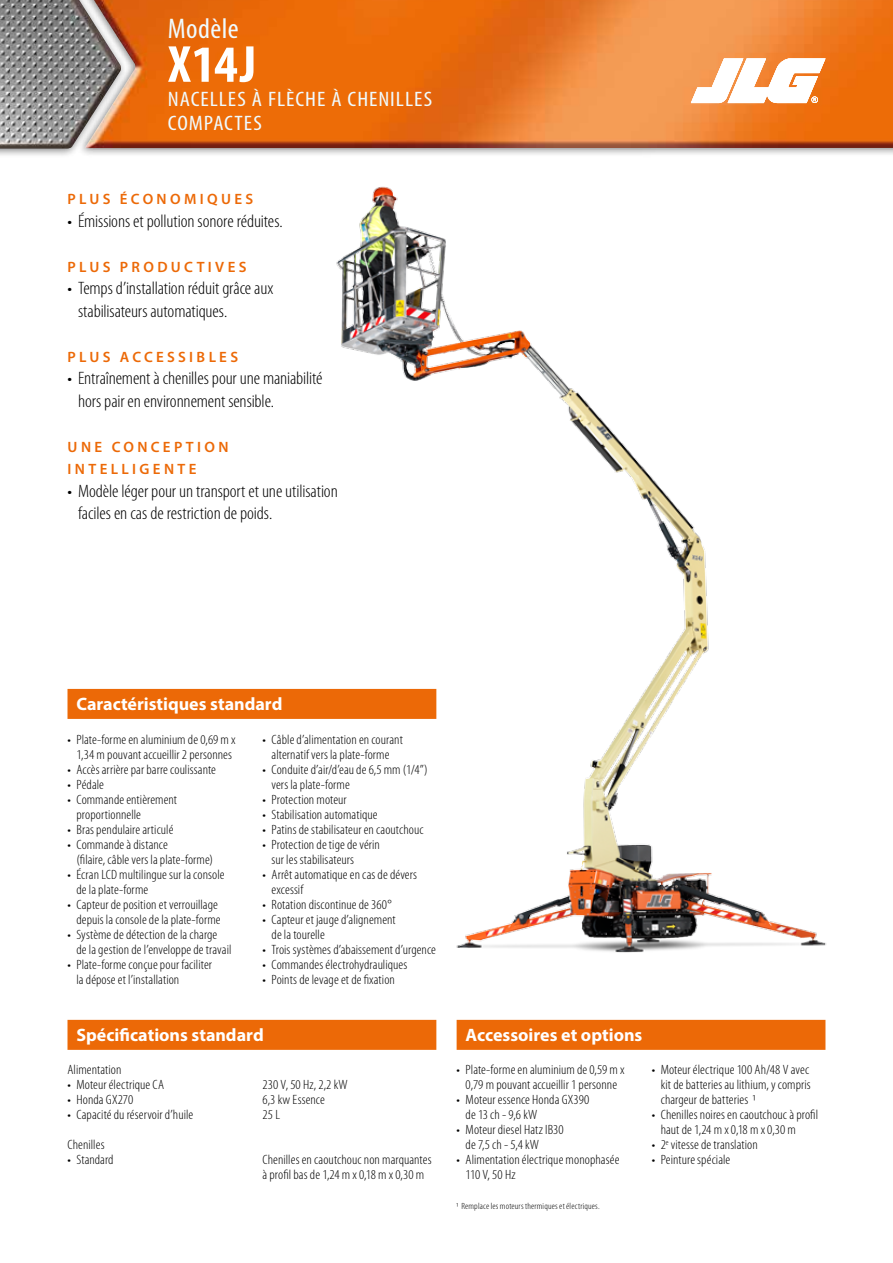
<style>
.page{position:relative;width:893px;height:1263px;background:#fff}
.page>*{position:absolute;margin:0;border:0;box-sizing:border-box;transform-origin:0 0}
.t1{font:700 condensed 52.5px "Myriad Pro";color:#fff;scale:1.05 1}
.t2{font:condensed 28.5px "Myriad Pro";letter-spacing:.015em;color:#f0fbff;scale:1.05 1}
.t3{font:condensed 21px/24px "Myriad Pro";letter-spacing:.04em;color:#f0fbff;scale:1.12 1}
.t4{font:300 condensed 18px/22.5px "Myriad Pro";letter-spacing:-.005em;color:#000;scale:1.07 1}
.t5{font:700 18px "Myriad Pro";color:#fff}
.t6{font:600 15px/22.5px "Myriad Pro";letter-spacing:.225em;color:#ec6907}
.t7{font:300 condensed 13.5px/15px "Myriad Pro";letter-spacing:.005em;color:#000;scale:1.07 1}
.t8{font:300 condensed 9px "Myriad Pro";letter-spacing:.02em;color:#000;scale:1.07 1}
</style>
<div class="page">
<img style="left:128px;top:0;width:765px;height:148px">
<div style="left:0;top:0;width:128px;height:158px;background:#000;opacity:.5"></div>
<img style="left:0;top:0;width:121px;height:149px">
<img style="left:246px;top:38px;width:642px;height:915px">
<div style="left:457px;top:1020px;width:368px;height:30px;background:#ec6907"></div>
<div style="left:68px;top:1020px;width:368px;height:30px;background:#ec6907"></div>
<div style="left:68px;top:689px;width:368px;height:30px;background:#ec6907"></div>
<h2 class="t2" style="left:168px;top:12px;width:69px">Modèle</h2>
<h1 class="t1" style="left:168px;top:31px;width:85px">X14J</h1>
<h3 class="t3" style="left:168px;top:87px;width:237px">NACELLES À FLÈCHE À CHENILLES<br>COMPACTES</h3>
<p class="t6" style="left:68px;top:187px;width:187px">PLUS ÉCONOMIQUES</p>
<h3 class="t4" style="left:68px;top:209px;width:203px">• Émissions et pollution sonore réduites.</h3>
<p class="t6" style="left:68px;top:255px;width:180px">PLUS PRODUCTIVES</p>
<h3 class="t4" style="left:78px;top:277px;width:184px;text-indent:-10px">• Temps d’installation réduit grâce aux stabilisateurs automatiques.</h3>
<p class="t6" style="left:68px;top:345px;width:172px">PLUS ACCESSIBLES</p>
<h3 class="t4" style="left:78px;top:367px;width:230px;text-indent:-10px">• Entraînement à chenilles pour une maniabilité hors pair en environnement sensible.</h3>
<p class="t6" style="left:68px;top:435px;width:162px">UNE CONCEPTION<br>INTELLIGENTE</p>
<h3 class="t4" style="left:78px;top:479px;width:244px;text-indent:-10px">• Modèle léger pour un transport et une utilisation faciles en cas de restriction de poids.</h3>
<h3 class="t5" style="left:76px;top:692px;width:207px">Caractéristiques standard</h3>
<p class="t7" style="left:68px;top:732px;width:159px;text-align:center">• Plate-forme en aluminium de 0,69 m x<br>1,34 m pouvant accueillir 2 personnes</p>
<p class="t7" style="left:68px;top:762px;width:140px">• Accès arrière par barre coulissante</p>
<p class="t7" style="left:68px;top:777px;width:36px">• Pédale</p>
<p class="t7" style="left:76px;top:792px;width:95px;text-indent:-9px">• Commande entièrement proportionnelle</p>
<p class="t7" style="left:68px;top:822px;width:101px">• Bras pendulaire articulé</p>
<p class="t7" style="left:77px;top:837px;width:129px;text-indent:-9px">• Commande à distance<br>(filaire, câble vers la plate-forme)</p>
<p class="t7" style="left:77px;top:867px;width:140px;text-indent:-9px">• Écran LCD multilingue sur la console de la plate-forme</p>
<p class="t7" style="left:68px;top:897px;width:145px;text-align:right">• Capteur de position et verrouillage depuis la console de la plate-forme</p>
<p class="t7" style="left:77px;top:927px;width:146px;text-indent:-9px">• Système de détection de la charge<br>de la gestion de l’enveloppe de travail</p>
<p class="t7" style="left:77px;top:957px;width:128px;text-indent:-9px">• Plate-forme conçue pour faciliter la dépose et l’installation</p>
<p class="t7" style="left:263px;top:732px;width:133px;text-align:center">• Câble d’alimentation en courant alternatif vers la plate-forme</p>
<p class="t7" style="left:272px;top:762px;width:147px;text-indent:-9px">• Conduite d’air/d’eau de 6,5 mm (1/4”) vers la plate-forme</p>
<p class="t7" style="left:263px;top:792px;width:80px">• Protection moteur</p>
<p class="t7" style="left:263px;top:807px;width:109px">• Stabilisation automatique</p>
<p class="t7" style="left:263px;top:822px;width:152px">• Patins de stabilisateur en caoutchouc</p>
<p class="t7" style="left:272px;top:837px;width:103px;text-indent:-9px">• Protection de tige de vérin sur les stabilisateurs</p>
<p class="t7" style="left:272px;top:867px;width:137px;text-indent:-9px">• Arrêt automatique en cas de dévers excessif</p>
<p class="t7" style="left:263px;top:897px;width:122px">• Rotation discontinue de 360°</p>
<p class="t7" style="left:272px;top:912px;width:118px;text-indent:-9px">• Capteur et jauge d’alignement de la tourelle</p>
<p class="t7" style="left:263px;top:942px;width:163px">• Trois systèmes d’abaissement d’urgence</p>
<p class="t7" style="left:263px;top:957px;width:137px">• Commandes électrohydrauliques</p>
<p class="t7" style="left:263px;top:972px;width:125px">• Points de levage et de fixation</p>
<h3 class="t5" style="left:76px;top:1023px;width:189px">Spécifications standard</h3>
<h3 class="t5" style="left:466px;top:1023px;width:178px">Accessoires et options</h3>
<p class="t7" style="left:68px;top:1062px;width:52px">Alimentation</p>
<p class="t7" style="left:68px;top:1077px;width:92px">• Moteur électrique CA</p>
<p class="t7" style="left:262px;top:1077px;width:81px">230 V, 50 Hz, 2,2 kW</p>
<p class="t7" style="left:68px;top:1092px;width:63px">• Honda GX270</p>
<p class="t7" style="left:262px;top:1092px;width:60px">6,3 kw Essence</p>
<p class="t7" style="left:68px;top:1107px;width:119px">• Capacité du réservoir d’huile</p>
<p class="t7" style="left:263px;top:1107px;width:18px">25 L</p>
<p class="t7" style="left:68px;top:1137px;width:36px">Chenilles</p>
<p class="t7" style="left:68px;top:1152px;width:45px">• Standard</p>
<p class="t7" style="left:262px;top:1152px;width:159px">Chenilles en caoutchouc non marquantes à profil bas de 1,24 m x 0,18 m x 0,30 m</p>
<p class="t7" style="left:457px;top:1062px;width:159px;text-align:center">• Plate-forme en aluminium de 0,59 m x<br>0,79 m pouvant accueillir 1 personne</p>
<p class="t7" style="left:466px;top:1092px;width:117px;text-indent:-9px">• Moteur essence Honda GX390 de 13 ch - 9,6 kW</p>
<p class="t7" style="left:466px;top:1122px;width:93px;text-indent:-9px">• Moteur diesel Hatz IB30 de 7,5 ch - 5,4 kW</p>
<p class="t7" style="left:466px;top:1152px;width:145px;text-indent:-9px">• Alimentation électrique monophasée<br>110 V, 50 Hz</p>
<p class="t8" style="left:457px;top:1201px;width:135px">1 Remplace les moteurs thermiques et électriques.</p>
<p class="t7" style="left:661px;top:1062px;width:142px;text-align:justify;text-indent:-9px">• Moteur électrique 100 Ah/48 V avec kit de batteries au lithium, y compris chargeur de batteries 1</p>
<p class="t7" style="left:661px;top:1107px;width:149px;text-indent:-9px">• Chenilles noires en caoutchouc à profil haut de 1,24 m x 0,18 m x 0,30 m</p>
<p class="t7" style="left:652px;top:1137px;width:101px">• 2<sup>e</sup> vitesse de translation</p>
<p class="t7" style="left:652px;top:1152px;width:75px">• Peinture spéciale</p>
</div>
